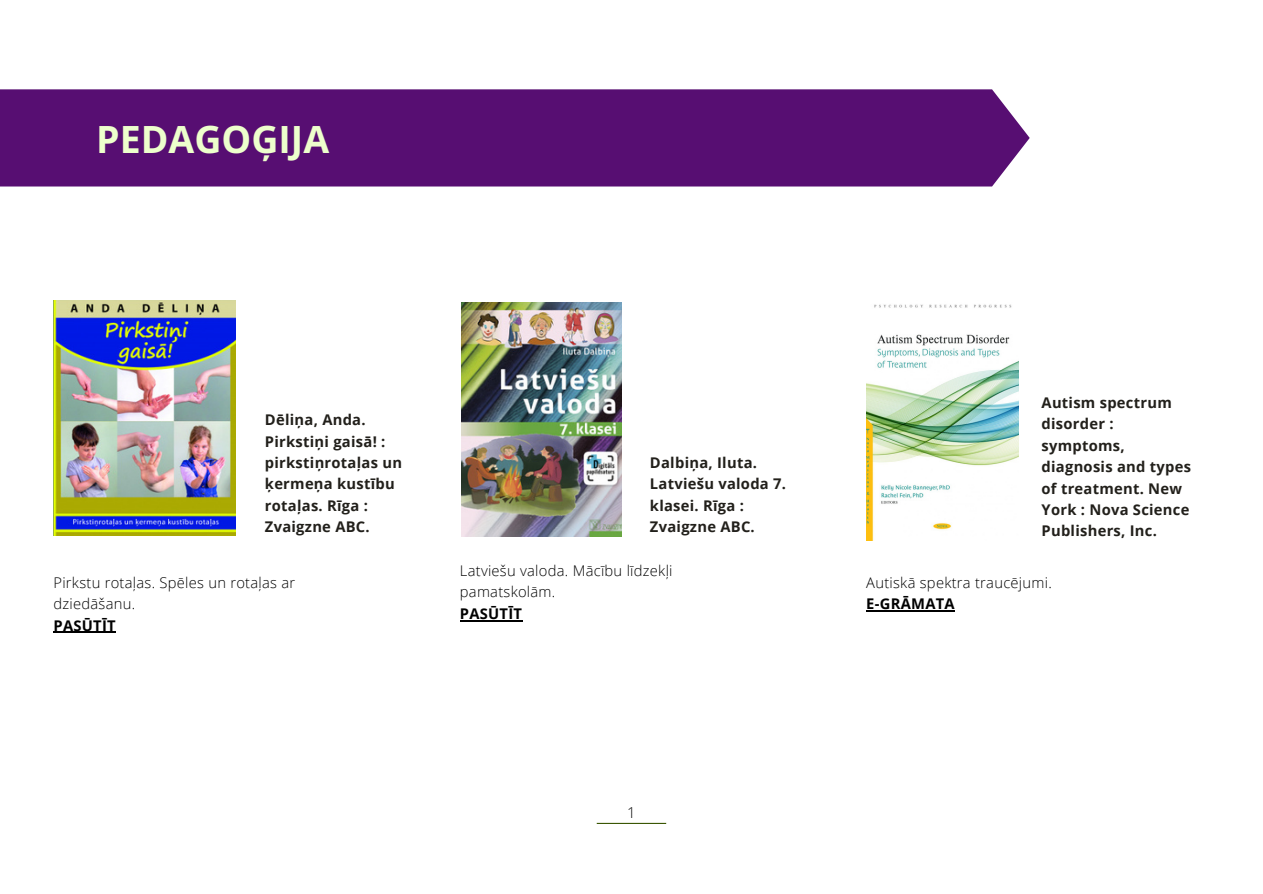
<style>
.page{position:relative;width:1263px;height:894px;background:#fff}
.page>*{position:absolute;margin:0;border:0;box-sizing:border-box;transform-origin:0 0}
.t1{font:700 37.5px "Open Sans";color:#edffcc}
.t2{font:300 15px "Open Sans";color:#000}
.t3{font:700 14.7px/21.3px "Open Sans";letter-spacing:.02em;color:#22201b}
.t4{font:300 14.7px/21.3px "Open Sans";letter-spacing:.02em;color:#000}
.t5{font:700 14.7px "Open Sans";letter-spacing:.02em;color:#000}
</style>
<div class="page">
<hr style="left:597px;top:822px;width:69px;height:1px;background:#3b5704">
<div style="left:0;top:89px;width:1030px;height:97px;background:#570e72"></div>
<hr style="left:53px;top:631px;width:63px;height:2px;background:#000">
<img style="left:53px;top:300px;width:183px;height:235px">
<hr style="left:460px;top:619px;width:62px;height:2px;background:#000">
<img style="left:462px;top:302px;width:159px;height:234px">
<img style="left:866px;top:304px;width:152px;height:236px">
<hr style="left:866px;top:610px;width:89px;height:1px;background:#000">
<p class="t1" style="left:96px;top:112px;width:234px">PEDAGOĢIJA</p>
<p class="t3" style="left:265px;top:409px;width:139px">Dēliņa, Anda.<br>Pirkstiņi gaisā! : pirkstiņrotaļas un ķermeņa kustību rotaļas. Rīga :<br>Zvaigzne ABC.</p>
<p class="t4" style="left:53px;top:571px;width:243px">Pirkstu rotaļas. Spēles un rotaļas ar dziedāšanu.</p>
<p class="t5" style="left:53px;top:615px;width:64px">PASŪTĪT</p>
<p class="t3" style="left:650px;top:451px;width:138px">Dalbiņa, Iluta.<br>Latviešu valoda 7. klasei. Rīga :<br>Zvaigzne ABC.</p>
<p class="t4" style="left:460px;top:559px;width:214px">Latviešu valoda. Mācību līdzekļi pamatskolām.</p>
<p class="t5" style="left:460px;top:603px;width:64px">PASŪTĪT</p>
<p class="t2" style="left:627px;top:801px;width:10px">1</p>
<p class="t3" style="left:1042px;top:391px;width:151px">Autism spectrum disorder : symptoms, diagnosis and types of treatment. New<br>York : Nova Science<br>Publishers, Inc.</p>
<p class="t4" style="left:866px;top:571px;width:187px">Autiskā spektra traucējumi.</p>
<p class="t5" style="left:866px;top:593px;width:90px">E-GRĀMATA</p>
</div>
